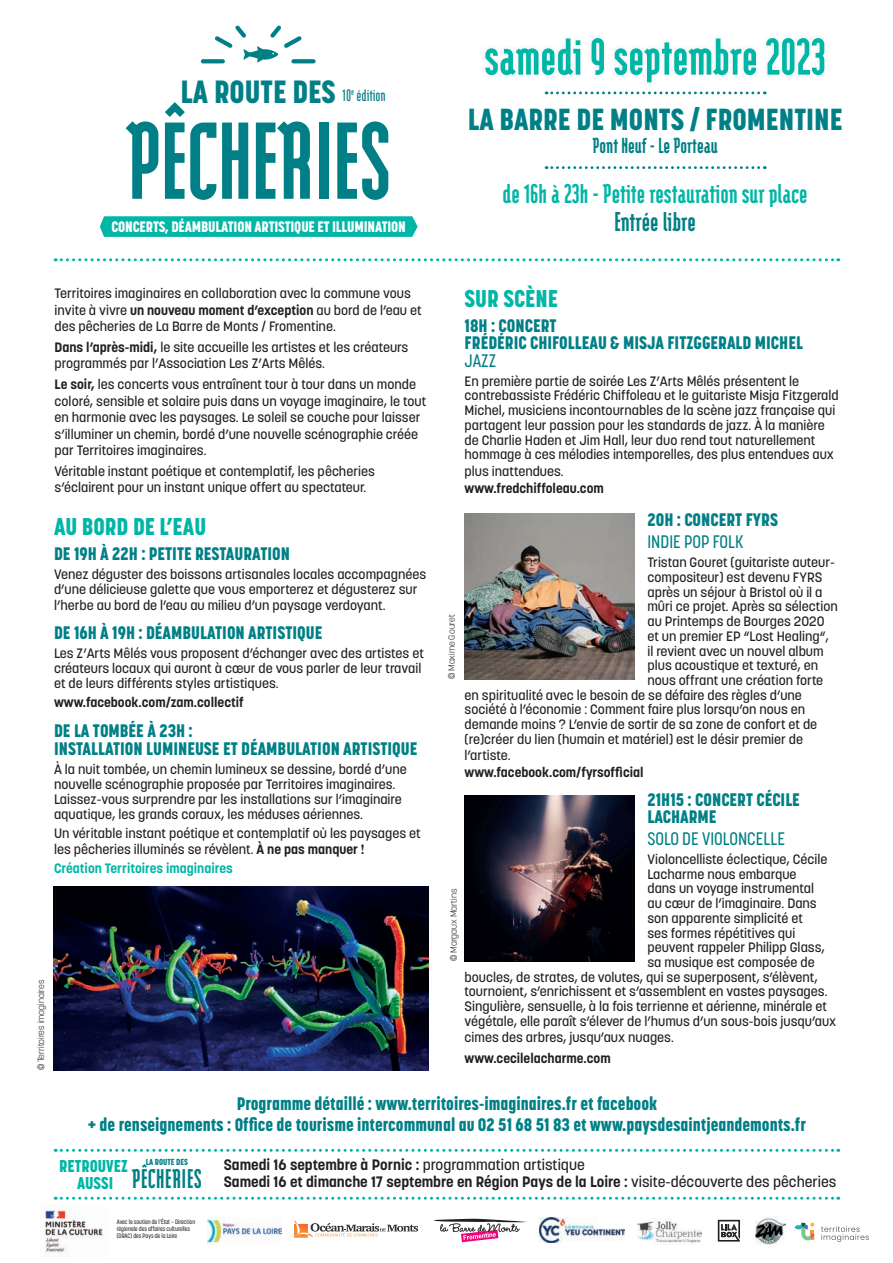
<style>
.page{position:relative;width:893px;height:1263px;background:#fff}
.page>*{position:absolute;margin:0;border:0;box-sizing:border-box;transform-origin:0 0}
.t1{font:900 108.9px "Modula OT Sans";color:#008086}
.t2{font:900 51.45px "Modula OT Sans";color:#00b6a6}
.t3{font:800 31.8px "Korolev Condensed";color:#008086}
.t4{font:800 30.15px "Korolev Condensed";color:#008086}
.t5{font:900 27.15px "Modula OT Sans";color:#00b6a6}
.t6{font:900 27.15px "Modula OT Sans";color:#008086}
.t7{font:900 27px "Modula OT Sans";letter-spacing:.02em;color:#008086}
.t8{font:800 24px "Korolev Condensed";color:#00b6a6}
.t9{font:900 21.75px "Modula OT Sans";color:#008086}
.t10{font:800 18px/16.5px "Korolev Condensed";color:#008086}
.t11{font:500 18px "Korolev Condensed";color:#008086}
.t12{font:800 16.95px/17px "Korolev Condensed";color:#00b6a6;text-align:center}
.t13{font:700 16.65px "Modula OT Sans";color:#008086}
.t14{font:700 15px/16.5px "Korolev";color:#231f20}
.t15{font:800 15px "Korolev Condensed";letter-spacing:-.01em;color:#fff}
.t16{font:500 13.5px/14.7px "Korolev";color:#231f20}
.t17{font:700 13.5px "Korolev";color:#231f20}
.t18{font:700 13.5px "Korolev";color:#00b6a6}
.t19{font:300 9px "Korolev";color:#231f20}
.t20{font:800 8.7px "Korolev Condensed";color:#008086}
.t21{font:500 6.3px/6.9px "Korolev Condensed";color:#231f20}
.s1{font-weight:700}
.s2{font-weight:500}
</style>
<div class="page">
<svg style="left:201px;top:59px;width:24px;height:4px"></svg>
<svg style="left:291px;top:59px;width:25px;height:4px"></svg>
<svg style="left:215px;top:25px;width:87px;height:38px"></svg>
<svg style="left:100px;top:216px;width:318px;height:21px;background:#08b8a9"></svg>
<svg style="left:546px;top:92px;width:219px;height:2px"></svg>
<svg style="left:546px;top:166px;width:219px;height:3px"></svg>
<img style="left:54px;top:887px;width:374px;height:183px">
<svg style="left:55px;top:258px;width:784px;height:3px"></svg>
<svg style="left:55px;top:1197px;width:784px;height:3px"></svg>
<svg style="left:55px;top:1149px;width:784px;height:3px"></svg>
<img style="left:39px;top:1204px;width:64px;height:52px">
<svg style="left:433px;top:1219px;width:94px;height:23px"></svg>
<img style="left:208px;top:1219px;width:74px;height:26px">
<svg style="left:294px;top:1220px;width:124px;height:18px"></svg>
<svg style="left:718px;top:1220px;width:22px;height:21px"></svg>
<svg style="left:821px;top:1226px;width:48px;height:16px"></svg>
<svg style="left:794px;top:1223px;width:20px;height:17px"></svg>
<img style="left:755px;top:1217px;width:30px;height:30px">
<img style="left:539px;top:1218px;width:86px;height:24px">
<img style="left:638px;top:1218px;width:63px;height:26px">
<img style="left:465px;top:513px;width:170px;height:166px">
<img style="left:465px;top:795px;width:170px;height:166px">
<h3 class="t3" style="left:181px;top:72px;width:157px">LA ROUTE DES</h3>
<h1 class="t1" style="left:126px;top:99px;width:267px">PÊCHERIES</h1>
<p class="t15" style="left:111px;top:217px;width:296px">CONCERTS, DÉAMBULATION ARTISTIQUE ET ILLUMINATION</p>
<p class="t13" style="left:343px;top:86px;width:45px">10<sup>e</sup> édition</p>
<h2 class="t2" style="left:484px;top:27px;width:343px">samedi 9 septembre 2023</h2>
<h3 class="t4" style="left:468px;top:101px;width:376px">LA BARRE DE MONTS / FROMENTINE</h3>
<h3 class="t9" style="left:592px;top:133px;width:127px">Pont Neuf - Le Porteau</h3>
<h3 class="t5" style="left:503px;top:178px;width:307px">de 16h à 23h - Petite restauration sur place</h3>
<h3 class="t6" style="left:614px;top:205px;width:83px">Entrée libre</h3>
<p class="t16" style="left:55px;top:285px;width:369px;line-height:16.5px">Territoires imaginaires en collaboration avec la commune vous invite à vivre <span class="s1">un nouveau moment d’exception</span> au bord de l’eau et des pêcheries de La Barre de Monts / Fromentine.</p>
<p class="t16" style="left:55px;top:339px;width:355px;line-height:16.5px"><span class="s1">Dans l’après-midi,</span> le site accueille les artistes et les créateurs programmés par l’Association Les Z’Arts Mêlés.</p>
<p class="t16" style="left:55px;top:376px;width:373px;line-height:16.5px"><span class="s1">Le soir,</span> les concerts vous entraînent tour à tour dans un monde coloré, sensible et solaire puis dans un voyage imaginaire, le tout en harmonie avec les paysages. Le soleil se couche pour laisser s’illuminer un chemin, bordé d’une nouvelle scénographie créée par Territoires imaginaires.</p>
<p class="t16" style="left:55px;top:463px;width:322px;line-height:16.5px">Véritable instant poétique et contemplatif, les pêcheries s’éclairent pour un instant unique offert au spectateur.</p>
<h3 class="t8" style="left:54px;top:512px;width:154px">AU BORD DE L’EAU</h3>
<h3 class="t10" style="left:54px;top:545px;width:237px">DE 19H À 22H : PETITE RESTAURATION</h3>
<p class="t16" style="left:54px;top:567px;width:374px">Venez déguster des boissons artisanales locales accompagnées d’une délicieuse galette que vous emporterez et dégusterez sur</p>
<p class="t16" style="left:54px;top:598px;width:333px">l’herbe au bord de l’eau au milieu d’un paysage verdoyant.</p>
<h3 class="t10" style="left:54px;top:625px;width:270px">DE 16H À 19H : DÉAMBULATION ARTISTIQUE</h3>
<p class="t16" style="left:54px;top:646px;width:371px">Les Z’Arts Mêlés vous proposent d’échanger avec des artistes et créateurs locaux qui auront à cœur de vous parler de leur travail et de leurs différents styles artistiques.</p>
<p class="t17" style="left:54px;top:693px;width:191px">www.facebook.com/zam.collectif</p>
<h3 class="t10" style="left:54px;top:722px;width:365px;line-height:18px">DE LA TOMBÉE À 23H :<br>INSTALLATION LUMINEUSE ET DÉAMBULATION ARTISTIQUE</h3>
<p class="t16" style="left:54px;top:762px;width:354px">À la nuit tombée, un chemin lumineux se dessine, bordé d’une nouvelle scénographie proposée par Territoires imaginaires.<br>Laissez-vous surprendre par les installations sur l’imaginaire aquatique, les grands coraux, les méduses aériennes.</p>
<p class="t16" style="left:54px;top:824px;width:368px;line-height:16.5px">Un véritable instant poétique et contemplatif où les paysages et les pêcheries illuminés se révèlent. <span class="s1">À ne pas manquer !</span></p>
<p class="t18" style="left:54px;top:860px;width:180px">Création Territoires imaginaires</p>
<p class="t19" style="left:35px;top:1070px;width:92px;rotate:-90deg">© Territoires imaginaires</p>
<h3 class="t8" style="left:465px;top:284px;width:95px">SUR SCÈNE</h3>
<h3 class="t10" style="left:465px;top:317px;width:340px">18H : CONCERT<br>FRÉDÉRIC CHIFOLLEAU &amp; MISJA FITZGGERALD MICHEL</h3>
<h3 class="t11" style="left:465px;top:350px;width:33px">JAZZ</h3>
<p class="t16" style="left:465px;top:374px;width:376px">En première partie de soirée Les Z’Arts Mêlés présentent le contrebassiste Frédéric Chiffoleau et le guitariste Misja Fitzgerald Michel, musiciens incontournables de la scène jazz française qui partagent leur passion pour les standards de jazz. À la manière de Charlie Haden et Jim Hall, leur duo rend tout naturellement hommage à ces mélodies intemporelles, des plus entendues aux</p>
<p class="t16" style="left:465px;top:464px;width:101px">plus inattendues.</p>
<p class="t17" style="left:465px;top:479px;width:141px">www.fredchiffoleau.com</p>
<h3 class="t10" style="left:647px;top:511px;width:132px">20H : CONCERT FYRS</h3>
<h3 class="t11" style="left:647px;top:531px;width:97px">INDIE POP FOLK</h3>
<p class="t16" style="left:647px;top:555px;width:189px">Tristan Gouret (guitariste auteur-</p>
<p class="t16" style="left:647px;top:570px;width:176px">compositeur) est devenu FYRS</p>
<p class="t16" style="left:647px;top:585px;width:177px">après un séjour à Bristol où il a</p>
<p class="t16" style="left:647px;top:599px;width:192px">mûri ce projet. Après sa sélection</p>
<p class="t16" style="left:647px;top:614px;width:179px">au Printemps de Bourges 2020</p>
<p class="t16" style="left:647px;top:629px;width:183px">et un premier EP “Lost Healing“,</p>
<p class="t16" style="left:647px;top:643px;width:178px">il revient avec un nouvel album</p>
<p class="t16" style="left:647px;top:658px;width:172px">plus acoustique et texturé, en</p>
<p class="t16" style="left:647px;top:673px;width:177px">nous offrant une création forte</p>
<p class="t16" style="left:465px;top:687px;width:339px">en spiritualité avec le besoin de se défaire des règles d’une</p>
<p class="t16" style="left:465px;top:702px;width:342px">société à l’économie : Comment faire plus lorsqu’on nous en</p>
<p class="t16" style="left:465px;top:717px;width:354px">demande moins ? L’envie de sortir de sa zone de confort et de</p>
<p class="t16" style="left:465px;top:732px;width:340px">(re)créer du lien (humain et matériel) est le désir premier de</p>
<p class="t16" style="left:465px;top:748px;width:48px">l’artiste.</p>
<p class="t17" style="left:465px;top:764px;width:180px">www.facebook.com/fyrsofficial</p>
<h3 class="t10" style="left:647px;top:791px;width:154px">21H15 : CONCERT CÉCILE<br>LACHARME</h3>
<h3 class="t11" style="left:647px;top:828px;width:139px">SOLO DE VIOLONCELLE</h3>
<p class="t16" style="left:647px;top:852px;width:182px">Violoncelliste éclectique, Cécile</p>
<p class="t16" style="left:647px;top:867px;width:151px">Lacharme nous embarque</p>
<p class="t16" style="left:647px;top:881px;width:168px">dans un voyage instrumental</p>
<p class="t16" style="left:647px;top:896px;width:171px">au cœur de l’imaginaire. Dans</p>
<p class="t16" style="left:647px;top:911px;width:157px">son apparente simplicité et</p>
<p class="t16" style="left:647px;top:925px;width:149px">ses formes répétitives qui</p>
<p class="t16" style="left:647px;top:940px;width:179px">peuvent rappeler Philipp Glass,</p>
<p class="t16" style="left:647px;top:955px;width:169px">sa musique est composée de</p>
<p class="t16" style="left:465px;top:969px;width:355px">boucles, de strates, de volutes, qui se superposent, s’élèvent,</p>
<p class="t16" style="left:465px;top:984px;width:364px">tournoient, s’enrichissent et s’assemblent en vastes paysages.</p>
<p class="t16" style="left:465px;top:999px;width:364px">Singulière, sensuelle, à la fois terrienne et aérienne, minérale et</p>
<p class="t16" style="left:465px;top:1014px;width:373px">végétale, elle paraît s’élever de l’humus d’un sous-bois jusqu’aux</p>
<p class="t16" style="left:465px;top:1030px;width:211px">cimes des arbres, jusqu’aux nuages.</p>
<p class="t17" style="left:465px;top:1050px;width:148px">www.cecilelacharme.com</p>
<p class="t19" style="left:446px;top:679px;width:66px;rotate:-90deg">© Maxime Gouret</p>
<p class="t19" style="left:448px;top:961px;width:74px;rotate:-90deg">© Margaux Martins</p>
<h3 class="t10" style="left:88px;top:1093px;width:720px;line-height:21px;text-align:center">Programme détaillé : www.territoires-imaginaires.fr et facebook<br>+ de renseignements : Office de tourisme intercommunal au 02 51 68 51 83 et www.paysdesaintjeandemonts.fr</h3>
<p class="t14" style="left:224px;top:1156px;width:614px">Samedi 16 septembre à Pornic : <span class="s2">programmation artistique<br></span>Samedi 16 et dimanche 17 septembre en Région Pays de la Loire : <span class="s2">visite-découverte des pêcheries</span></p>
<p class="t21" style="left:117px;top:1218px;width:80px">Avec le soutien de l’État – Direction régionale des affaires culturelles (DRAC) des Pays de la Loire</p>
<p class="t12" style="left:59px;top:1157px;width:70px">RETROUVEZ<br>AUSSI</p>
<p class="t20" style="left:146px;top:1156px;width:44px">LA ROUTE DES</p>
<h3 class="t7" style="left:132px;top:1163px;width:72px">PÊCHERIES</h3>
</div>
